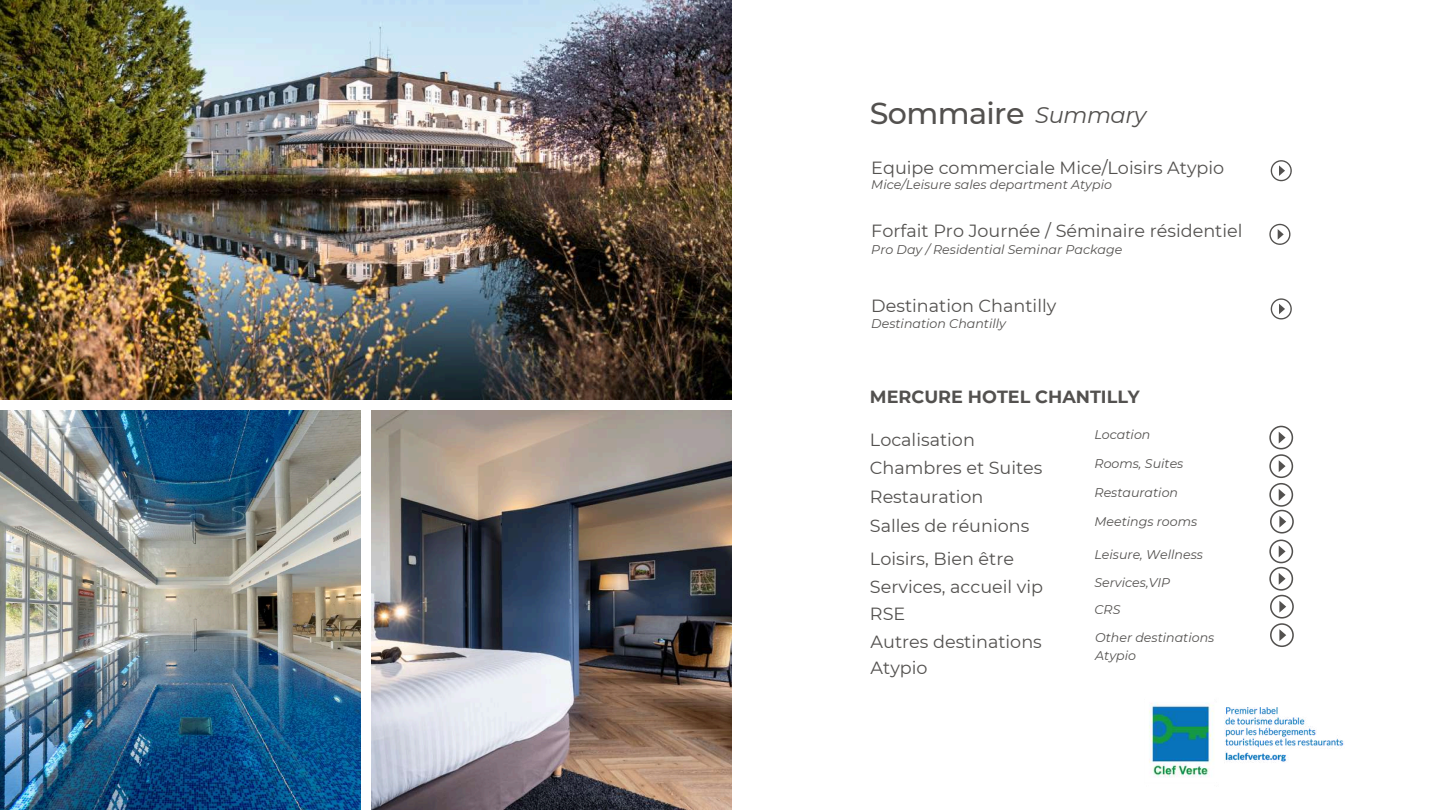
<style>
.page{position:relative;width:1440px;height:810px;background:#fff}
.page>*{position:absolute;margin:0;border:0;box-sizing:border-box;transform-origin:0 0}
.t1{font:500 30.2px "Montserrat";letter-spacing:-.02em;color:#53514f}
.t2{font:italic 22.6px "Montserrat";letter-spacing:-.02em;color:#53514f}
.t3{font:17.6px/28.9px "Montserrat";color:#53514f}
.t4{font:700 17.6px "Montserrat";color:#53514f}
.t5{font:italic 12.6px/18.8px "Montserrat";color:#53514f}
</style>
<div class="page">
<img style="left:0;top:0;width:732px;height:400px">
<img style="left:0;top:410px;width:361px;height:400px">
<img style="left:371px;top:410px;width:361px;height:400px">
<svg style="left:1271px;top:160px;width:21px;height:21px"></svg>
<svg style="left:1269px;top:426px;width:25px;height:108px"></svg>
<svg style="left:1269px;top:224px;width:21px;height:21px"></svg>
<svg style="left:1271px;top:298px;width:21px;height:21px"></svg>
<svg style="left:1269px;top:540px;width:25px;height:107px"></svg>
<img style="left:1149px;top:702px;width:195px;height:76px">
<h1 class="t1" style="left:870px;top:95px;width:156px">Sommaire</h1>
<p class="t3" style="left:871px;top:153px;width:354px">Equipe commerciale Mice/Loisirs Atypio</p>
<p class="t2" style="left:1035px;top:101px;width:113px">Summary</p>
<p class="t5" style="left:871px;top:175px;width:242px">Mice/Leisure sales department Atypio</p>
<p class="t3" style="left:871px;top:217px;width:373px">Forfait Pro Journée / Séminaire résidentiel</p>
<p class="t5" style="left:871px;top:240px;width:253px">Pro Day / Residential Seminar Package</p>
<p class="t3" style="left:871px;top:291px;width:187px">Destination Chantilly</p>
<p class="t5" style="left:871px;top:314px;width:136px">Destination Chantilly</p>
<p class="t4" style="left:870px;top:386px;width:271px">MERCURE HOTEL CHANTILLY</p>
<p class="t3" style="left:870px;top:425px;width:174px">Localisation<br>Chambres et Suites<br>Restauration<br>Salles de réunions</p>
<p class="t3" style="left:870px;top:544px;width:146px">Loisirs, Bien être</p>
<p class="t5" style="left:1095px;top:426px;width:57px">Location</p>
<p class="t5" style="left:1095px;top:454px;width:90px">Rooms, Suites</p>
<p class="t5" style="left:1095px;top:483px;width:85px">Restauration</p>
<p class="t5" style="left:1095px;top:512px;width:104px">Meetings rooms</p>
<p class="t5" style="left:1095px;top:545px;width:110px">Leisure, Wellness</p>
<p class="t3" style="left:870px;top:573px;width:175px">Services, accueil vip</p>
<p class="t5" style="left:1095px;top:574px;width:77px">Services,VIP</p>
<p class="t3" style="left:870px;top:599px;width:37px">RSE</p>
<p class="t5" style="left:1095px;top:600px;width:27px">CRS</p>
<p class="t3" style="left:871px;top:628px;width:173px;line-height:26.2px">Autres destinations<br>Atypio</p>
<p class="t5" style="left:1095px;top:628px;width:121px">Other destinations<br>Atypio</p>
</div>
